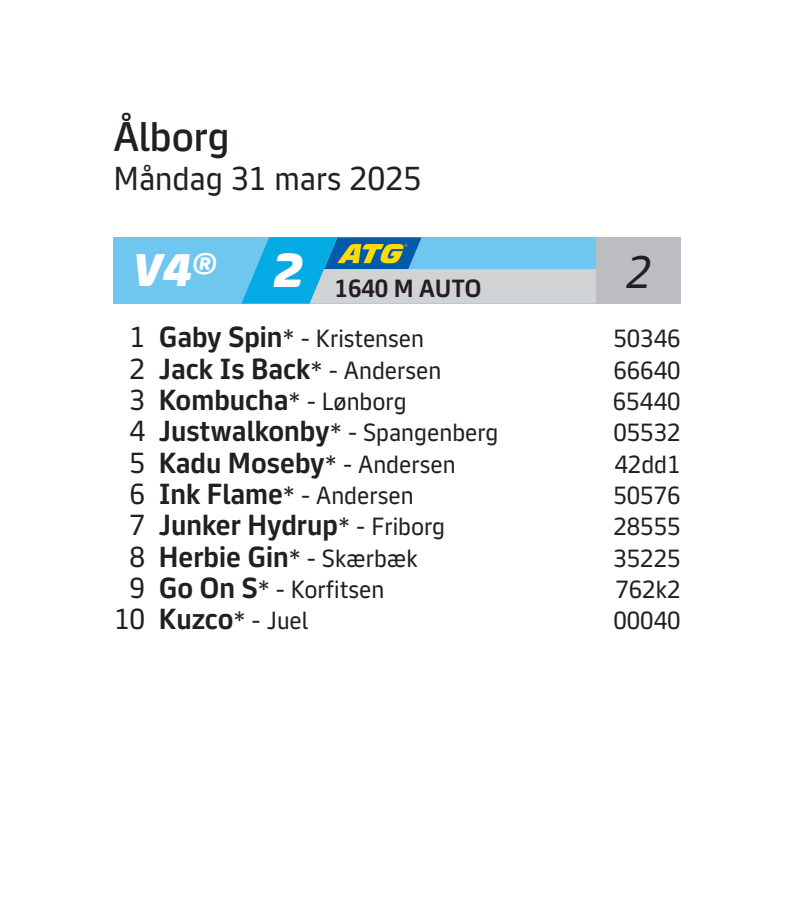
<style>
.page{position:relative;width:794px;height:908px;background:#fff}
.page>*{position:absolute;margin:0;border:0;box-sizing:border-box;transform-origin:0 0}
.t1{font:46px "ATG Rubrik";color:#fff}
.t2{font:44px "ATG Rubrik";color:#fff}
.t3{font:italic 44px "ATG Text";color:#231f20}
.t4{font:500 40px "ATG Text";color:#231f20}
.t5{font:32px "ATG Text";color:#231f20}
.HorseAndRider{font:700 28px "ATG Text";color:#231f20}
.S_REKORD{font:28px "ATG Text";color:#231f20}
.HorseAndRider-2{font:24px "ATG Text";color:#231f20}
.S_REKORD-2{font:24px "ATG Text";color:#231f20}
.t6{font:700 24px "ATG Text";color:#231f20}
.s1{font-weight:700;font-size:28px}
.s2{font-weight:400;font-size:24px}
</style>
<div class="page">
<div style="left:595px;top:237px;width:85px;height:66px;background:#bcbdc0"></div>
<svg style="left:113px;top:237px;width:483px;height:66px;background:#79bfdb"></svg>
<p class="t4" style="left:113px;top:113px;width:118px">Ålborg</p>
<p class="t5" style="left:113px;top:159px;width:309px">Måndag 31 mars 2025</p>
<p class="t2" style="left:134px;top:244px;width:83px">V4®</p>
<p class="t1" style="left:274px;top:243px;width:30px">2</p>
<p class="t6" style="left:334px;top:274px;width:149px">1640 M AUTO</p>
<p class="t3" style="left:626px;top:246px;width:26px">2</p>
<p class="S_REKORD" style="left:129px;top:320px;width:17px">1</p>
<p class="HorseAndRider-2" style="left:159px;top:324px;width:267px"><span class="s1">Gaby Spin</span>* - Kristensen</p>
<p class="S_REKORD-2" style="left:613px;top:324px;width:69px">50346</p>
<p class="S_REKORD" style="left:129px;top:352px;width:17px">2</p>
<p class="HorseAndRider" style="left:159px;top:351px;width:284px">Jack Is Back<span class="s2">* - Andersen</span></p>
<p class="S_REKORD-2" style="left:613px;top:356px;width:69px">66640</p>
<p class="S_REKORD" style="left:129px;top:383px;width:17px">3</p>
<p class="HorseAndRider-2" style="left:159px;top:387px;width:249px"><span class="s1">Kombucha</span>* - Lønborg</p>
<p class="S_REKORD-2" style="left:613px;top:387px;width:69px">65440</p>
<p class="S_REKORD" style="left:129px;top:414px;width:17px">4</p>
<p class="HorseAndRider-2" style="left:159px;top:418px;width:341px"><span class="s1">Justwalkonby</span>* - Spangenberg</p>
<p class="S_REKORD-2" style="left:613px;top:418px;width:69px">05532</p>
<p class="S_REKORD" style="left:129px;top:446px;width:17px">5</p>
<p class="HorseAndRider" style="left:159px;top:445px;width:298px">Kadu Moseby<span class="s2">* - Andersen</span></p>
<p class="S_REKORD-2" style="left:614px;top:449px;width:67px">42dd1</p>
<p class="S_REKORD" style="left:129px;top:477px;width:17px">6</p>
<p class="HorseAndRider-2" style="left:159px;top:481px;width:256px"><span class="s1">Ink Flame</span>* - Andersen</p>
<p class="S_REKORD-2" style="left:613px;top:481px;width:69px">50576</p>
<p class="S_REKORD" style="left:129px;top:508px;width:17px">7</p>
<p class="HorseAndRider" style="left:159px;top:508px;width:288px">Junker Hydrup<span class="s2">* - Friborg</span></p>
<p class="S_REKORD-2" style="left:613px;top:512px;width:69px">28555</p>
<p class="S_REKORD" style="left:129px;top:540px;width:17px">8</p>
<p class="HorseAndRider" style="left:159px;top:539px;width:261px">Herbie Gin<span class="s2">* - Skærbæk</span></p>
<p class="S_REKORD-2" style="left:613px;top:543px;width:69px">35225</p>
<p class="S_REKORD" style="left:129px;top:571px;width:17px">9</p>
<p class="HorseAndRider-2" style="left:159px;top:575px;width:227px"><span class="s1">Go On S</span>* - Korfitsen</p>
<p class="S_REKORD-2" style="left:615px;top:575px;width:67px">762k2</p>
<p class="S_REKORD" style="left:114px;top:602px;width:33px">10</p>
<p class="HorseAndRider-2" style="left:159px;top:606px;width:151px"><span class="s1">Kuzco</span>* - Juel</p>
<p class="S_REKORD-2" style="left:613px;top:606px;width:69px">00040</p>
</div>
